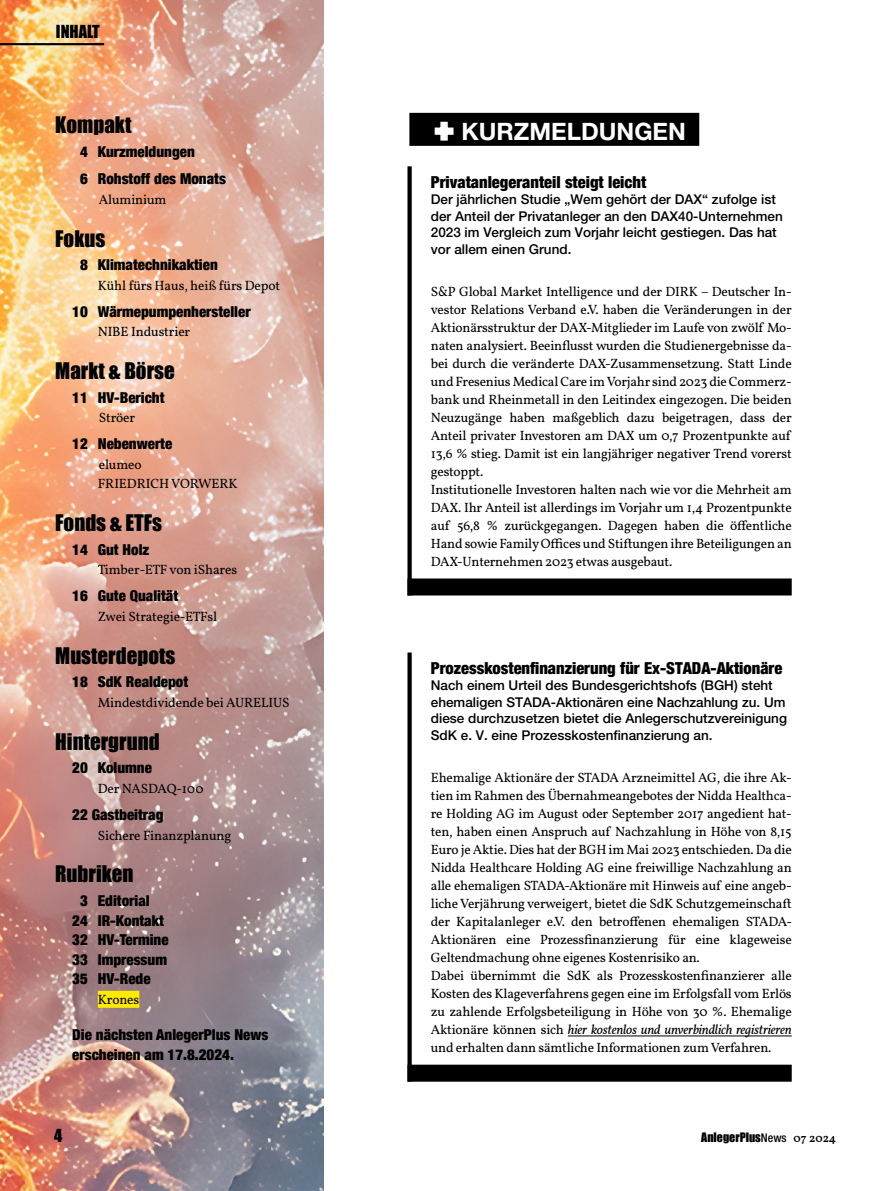
<style>
.page{position:relative;width:893px;height:1191px;background:#fff}
.page>*{position:absolute;margin:0;border:0;box-sizing:border-box;transform-origin:0 0}
.t1{font:700 24px "Helvetica Neue LT Std";color:#fff}
.t2{font:21px "Impact";color:#000}
.t3{font:900 condensed 16.5px "Helvetica Neue";color:#000}
.t4{font:16.5px "Impact";color:#000}
.t5{font:900 condensed 15px/19.5px "Helvetica Neue";color:#000}
.t6{font:13.5px/18px "Vollkorn";letter-spacing:-.015em;color:#000}
.t7{font:500 13.5px/16.5px "Helvetica Neue LT Std";color:#000}
.t8{font:12px "Impact";color:#000}
.s1{font-style:italic}
.s2{font-family:"Helvetica Neue LT Std";font-weight:500;font-stretch:condensed}
.s3{font-family:"Vollkorn";font-weight:500}
</style>
<div class="page">
<img style="left:0;top:0;width:323px;height:1191px">
<div style="left:407px;top:166px;width:5px;height:429px;background:#000"></div>
<div style="left:407px;top:578px;width:385px;height:17px;background:#000"></div>
<div style="left:407px;top:652px;width:5px;height:429px;background:#000"></div>
<div style="left:407px;top:1064px;width:385px;height:17px;background:#000"></div>
<hr style="left:568px;top:1035px;width:224px;height:1px;background:#000">
<div style="left:98px;top:990px;width:41px;height:17px;background:#ffea00"></div>
<div style="left:409px;top:113px;width:290px;height:33px;background:#000"></div>
<hr style="left:0;top:43px;width:104px;height:2px;background:#000">
<p class="t4" style="left:56px;top:19px;width:45px">INHALT</p>
<h2 class="t2" style="left:55px;top:109px;width:78px">Kompakt</h2>
<p class="t5" style="left:80px;top:138px;width:147px;line-height:27px">4 Kurzmeldungen<br>6 Rohstoff des Monats</p>
<p class="t6" style="left:99px;top:189px;width:69px">Aluminium</p>
<h2 class="t2" style="left:55px;top:222px;width:51px">Fokus</h2>
<p class="t5" style="left:80px;top:255px;width:139px">8 Klimatechnikaktien</p>
<p class="t6" style="left:98px;top:275px;width:184px">Kühl fürs Haus, heiß fürs Depot</p>
<p class="t5" style="left:72px;top:301px;width:180px">10 Wärmepumpenhersteller</p>
<p class="t6" style="left:98px;top:322px;width:94px">NIBE Industrier</p>
<h2 class="t2" style="left:55px;top:354px;width:121px">Markt &amp; Börse</h2>
<p class="t5" style="left:72px;top:387px;width:94px">11 HV-Bericht</p>
<p class="t6" style="left:99px;top:408px;width:38px">Ströer</p>
<p class="t5" style="left:72px;top:434px;width:101px">12 Nebenwerte</p>
<p class="t6" style="left:98px;top:454px;width:141px;line-height:19.5px">elumeo<br>FRIEDRICH VORWERK</p>
<h2 class="t2" style="left:55px;top:506px;width:108px">Fonds &amp; ETFs</h2>
<p class="t5" style="left:72px;top:539px;width:78px">14 Gut Holz</p>
<p class="t6" style="left:98px;top:560px;width:141px">Timber-ETF von iShares</p>
<p class="t5" style="left:72px;top:586px;width:107px">16 Gute Qualität</p>
<p class="t6" style="left:98px;top:606px;width:121px">Zwei Strategie-ETFsl</p>
<h2 class="t2" style="left:55px;top:639px;width:122px">Musterdepots</h2>
<p class="t5" style="left:72px;top:672px;width:117px">18 SdK Realdepot</p>
<p class="t6" style="left:98px;top:692px;width:193px">Mindestdividende bei AURELIUS</p>
<h2 class="t2" style="left:55px;top:725px;width:106px">Hintergrund</h2>
<p class="t5" style="left:72px;top:758px;width:81px">20 Kolumne</p>
<p class="t6" style="left:98px;top:778px;width:107px">Der NASDAQ-100</p>
<p class="t5" style="left:72px;top:804px;width:93px">22 Gastbeitrag</p>
<p class="t6" style="left:98px;top:825px;width:135px">Sichere Finanzplanung</p>
<h2 class="t2" style="left:55px;top:857px;width:80px">Rubriken</h2>
<p class="t5" style="left:72px;top:890px;width:98px;text-indent:8px">3 Editorial<br>24 IR-Kontakt<br>32 HV-Termine<br>33 Impressum<br>35 HV-Rede</p>
<p class="t6" style="left:98px;top:989px;width:43px">Krones</p>
<p class="t5" style="left:72px;top:1025px;width:198px">Die nächsten AnlegerPlus News erscheinen am 17.8.2024.</p>
<h1 class="t1" style="left:461px;top:116px;width:226px">KURZMELDUNGEN</h1>
<p class="t3" style="left:431px;top:171px;width:217px">Privatanlegeranteil steigt leicht</p>
<p class="t7" style="left:431px;top:191px;width:353px">Der jährlichen Studie „Wem gehört der DAX“ zufolge ist der Anteil der Privatanleger an den DAX40-Unternehmen 2023 im Vergleich zum Vorjahr leicht gestiegen. Das hat vor allem einen Grund.</p>
<p class="t6" style="left:431px;top:281px;width:362px">S&amp;P Global Market Intelligence und der DIRK – Deutscher In&shy;vestor Relations Verband e.V. haben die Veränderungen in der Aktionärsstruktur der DAX-Mitglieder im Laufe von zwölf Mo&shy;naten analysiert. Beeinflusst wurden die Studienergebnisse da&shy;bei durch die veränderte DAX-Zusammensetzung. Statt Linde und Fresenius Medical Care im Vorjahr sind 2023 die Commerz&shy;bank und Rheinmetall in den Leitindex eingezogen. Die beiden Neuzugänge haben maßgeblich dazu beigetragen, dass der Anteil privater Investoren am DAX um 0,7 Prozentpunkte auf 13,6 % stieg. Damit ist ein langjähriger negativer Trend vorerst gestoppt.<br>Institutionelle Investoren halten nach wie vor die Mehrheit am DAX. Ihr Anteil ist allerdings im Vorjahr um 1,4 Prozentpunkte auf 56,8 % zurückgegangen. Dagegen haben die öffentliche Hand sowie Family Offices und Stiftungen ihre Beteiligungen an DAX-Unternehmen 2023 etwas ausgebaut.</p>
<p class="t3" style="left:431px;top:657px;width:353px">Prozesskostenfinanzierung für Ex-STADA-Aktionäre</p>
<p class="t7" style="left:431px;top:677px;width:358px">Nach einem Urteil des Bundesgerichtshofs (BGH) steht ehemaligen STADA-Aktionären eine Nachzahlung zu. Um diese durchzusetzen bietet die Anlegerschutzvereinigung SdK e. V. eine Prozesskostenfinanzierung an.</p>
<p class="t6" style="left:431px;top:767px;width:363px">Ehemalige Aktionäre der STADA Arzneimittel AG, die ihre Ak&shy;tien im Rahmen des Übernahmeangebotes der Nidda Healthca&shy;re Holding AG im August oder September 2017 angedient hat&shy;ten, haben einen Anspruch auf Nachzahlung in Höhe von 8,15<br>Euro je Aktie. Dies hat der BGH im Mai 2023 entschieden. Da die Nidda Healthcare Holding AG eine freiwillige Nachzahlung an alle ehemaligen STADA-Aktionäre mit Hinweis auf eine angeb&shy;liche Verjährung verweigert, bietet die SdK Schutzgemeinschaft der Kapitalanleger e.V. den betroffenen ehemaligen STADA-Aktionären eine Prozessfinanzierung für eine klageweise Geltendmachung ohne eigenes Kostenrisiko an.<br>Dabei übernimmt die SdK als Prozesskostenfinanzierer alle Kosten des Klageverfahrens gegen eine im Erfolgsfall vom Erlös zu zahlende Erfolgsbeteiligung in Höhe von 30 %. Ehemalige Aktionäre können sich <span class="s1">hier kostenlos und unverbindlich registrieren </span>und erhalten dann sämtliche Informationen zum Verfahren.</p>
<p class="t4" style="left:54px;top:1122px;width:10px">4</p>
<p class="t8" style="left:701px;top:1128px;width:136px">AnlegerPlus<span class="s2">News</span> <span class="s3">07 2024</span></p>
</div>
